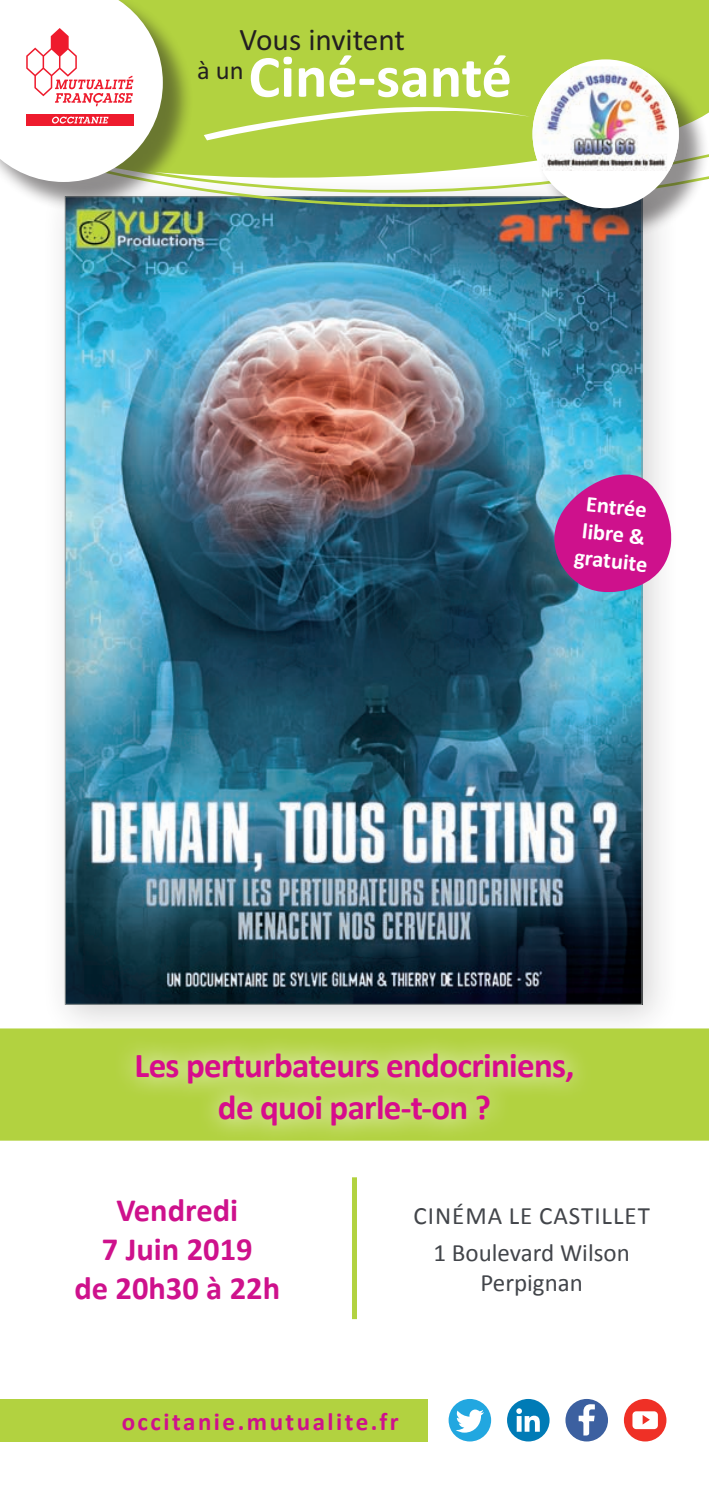
<style>
.page{position:relative;width:709px;height:1489px;background:#fff}
.page>*{position:absolute;margin:0;border:0;box-sizing:border-box;transform-origin:0 0}
.t1{font:700 60.25px "Calibri";color:#fff}
.t2{font:700 35px/42px "Calibri";letter-spacing:-.02em;color:#d70c8c;text-align:center}
.t3{font:700 32.5px/39px "Calibri";color:#ce118c;text-align:center}
.t4{font:31.25px "Calibri";color:#231f20}
.t5{font:26.5px "Calibri";color:#231f20}
.t6{font:25px/37px "Calibri";letter-spacing:.035em;color:#42454a;text-align:center}
.t7{font:700 25px "Calibri";letter-spacing:.1em;color:#ce118c}
.t8{font:700 22.5px/27px "Calibri";color:#fff}
</style>
<div class="page">
<div style="left:41px;top:172px;width:640px;height:871px;background:#231f20;opacity:.2"></div>
<img style="left:67px;top:207px;width:573px;height:795px">
<svg style="left:194px;top:182px;width:342px;height:25px"></svg>
<svg style="left:194px;top:0;width:515px;height:182px;background:#b7d44c"></svg>
<div style="left:202px;top:59px;width:328px;height:90px;background:#b2d240"></div>
<div style="left:0;top:0;width:194px;height:213px;background:#231f20;opacity:.5"></div>
<svg style="left:0;top:0;width:163px;height:182px"></svg>
<div style="left:352px;top:1177px;width:5px;height:141px;background:#b2d240"></div>
<div style="left:0;top:1028px;width:709px;height:112px;background:#b2d240"></div>
<svg style="left:554px;top:473px;width:118px;height:121px;background:#be3e9e"></svg>
<div style="left:565px;top:1398px;width:43px;height:43px;background:#3c60a0;border-radius:50%"></div>
<svg style="left:578px;top:1404px;width:17px;height:31px"></svg>
<div style="left:448px;top:1398px;width:43px;height:43px;background:#22a7e0;border-radius:50%"></div>
<svg style="left:456px;top:1409px;width:28px;height:23px"></svg>
<div style="left:624px;top:1398px;width:42px;height:43px;background:#ef3026;border-radius:50%"></div>
<svg style="left:632px;top:1411px;width:26px;height:17px"></svg>
<div style="left:507px;top:1398px;width:42px;height:43px;background:#007bb6;border-radius:50%"></div>
<svg style="left:516px;top:1408px;width:24px;height:23px"></svg>
<div style="left:0;top:1398px;width:427px;height:43px;background:#b2d240"></div>
<svg style="left:114px;top:1031px;width:480px;height:110px;background:#bbd758"></svg>
<div style="left:536px;top:63px;width:173px;height:177px;background:#231f20;opacity:.5"></div>
<div style="left:532px;top:59px;width:147px;height:149px;background:#fff;border-radius:50%"></div>
<img style="left:532px;top:66px;width:147px;height:105px">
<p class="t4" style="left:240px;top:20px;width:167px">Vous invitent</p>
<p class="t5" style="left:197px;top:53px;width:48px">à un</p>
<h1 class="t1" style="left:248px;top:38px;width:265px">Ciné-santé</h1>
<p class="t8" style="left:581px;top:489px;width:75px;rotate:6deg">Entrée libre &amp; gratuite</p>
<p class="t2" style="left:134px;top:1043px;width:441px">Les perturbateurs endocriniens, de quoi parle-t-on ?</p>
<p class="t3" style="left:74px;top:1190px;width:207px">Vendredi<br>7 Juin 2019<br>de 20h30 à 22h</p>
<p class="t6" style="left:413px;top:1197px;width:238px">Cinéma le Castillet<br>1 Boulevard Wilson</p>
<p class="t6" style="left:480px;top:1264px;width:104px">Perpignan</p>
<p class="t7" style="left:122px;top:1405px;width:279px">occitanie.mutualite.fr</p>
</div>
